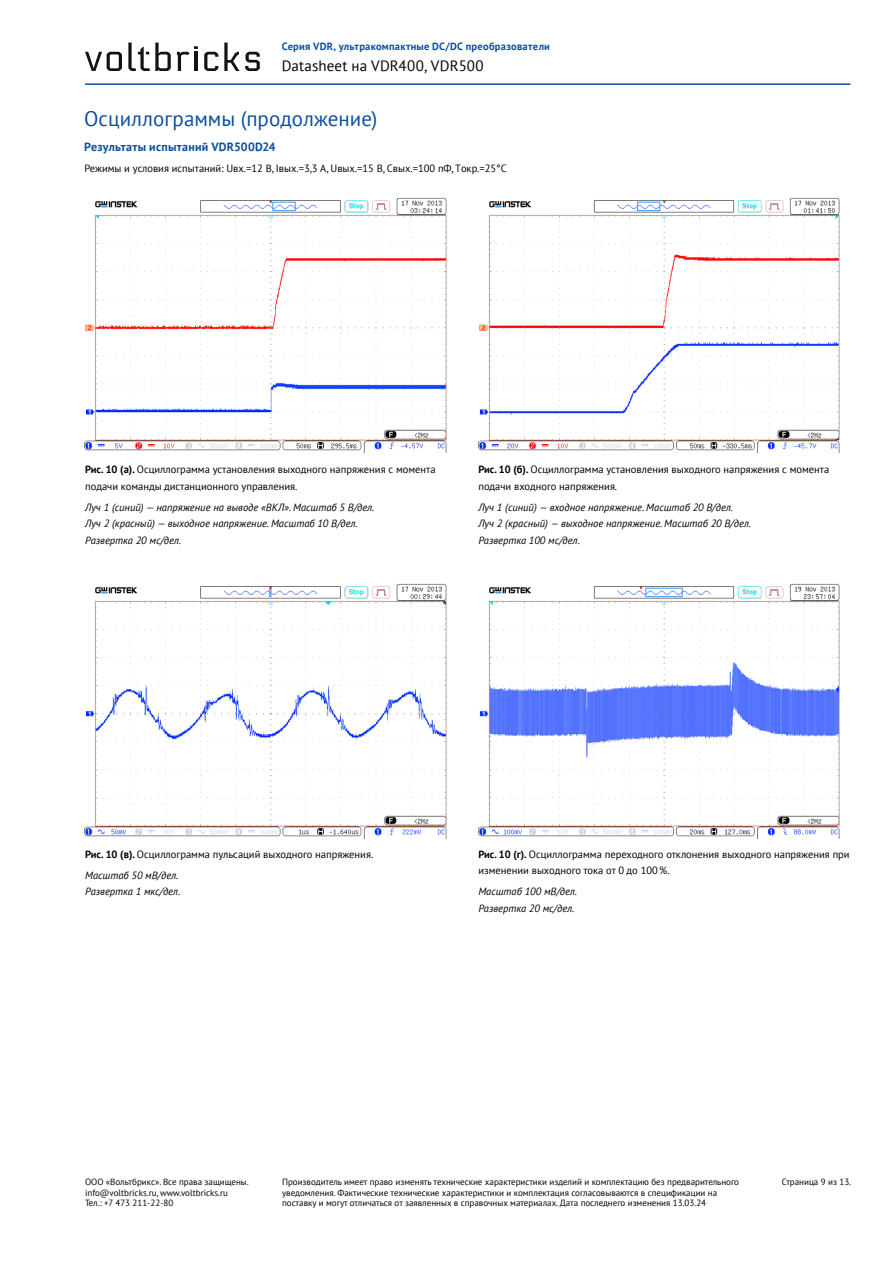
<style>
.page{position:relative;width:893px;height:1263px;background:#fff}
.page>*{position:absolute;margin:0;border:0;box-sizing:border-box;transform-origin:0 0}
.t1{font:21px "PT Sans";color:#0d4f9e}
.t2{font:15px "PT Sans";letter-spacing:.01em;color:#000}
.t3{font:700 12px "PT Sans";letter-spacing:.02em;color:#0d4f9e}
.t4{font:10.5px/16.5px "PT Sans";color:#000}
.t5{font:italic 10.5px/16.5px "PT Sans";color:#000}
.t6{font:700 10.5px "PT Sans";letter-spacing:.025em;color:#0d4f9e}
.t7{font:9px/10.8px "PT Sans";color:#000}
.s1{font-weight:700}
.s2{font-style:italic}
</style>
<div class="page">
<hr style="left:85px;top:83px;width:765px;height:2px;background:#0d4f9e">
<svg style="left:85px;top:52px;width:37px;height:19px"></svg>
<svg style="left:204px;top:52px;width:14px;height:19px"></svg>
<svg style="left:224px;top:43px;width:36px;height:28px"></svg>
<svg style="left:128px;top:43px;width:43px;height:28px"></svg>
<svg style="left:177px;top:46px;width:21px;height:25px"></svg>
<img style="left:85px;top:198px;width:362px;height:255px">
<img style="left:85px;top:583px;width:362px;height:255px">
<img style="left:478px;top:198px;width:362px;height:255px">
<img style="left:478px;top:583px;width:362px;height:255px">
<p class="t6" style="left:282px;top:40px;width:270px">Серия VDR, ультракомпактные DC/DC преобразователи</p>
<h2 class="t2" style="left:282px;top:57px;width:203px">Datasheet на VDR400, VDR500</h2>
<h1 class="t1" style="left:84px;top:105px;width:295px">Осциллограммы (продолжение)</h1>
<p class="t4" style="left:84px;top:160px;width:424px">Режимы и условия испытаний: Uвх.=12 В, Iвых.=3,3 A, Uвых.=15 В, Cвых.=100 пФ, Tокр.=25°C</p>
<p class="t3" style="left:84px;top:139px;width:193px">Результаты испытаний VDR500D24</p>
<p class="t4" style="left:85px;top:461px;width:352px"><span class="s1">Рис. 10 (а).</span> Осциллограмма установления выходного напряжения с момента подачи команды дистанционного управления.</p>
<p class="t5" style="left:85px;top:498px;width:291px">Луч 1 (синий) — напряжение на выводе «ВКЛ». Масштаб 5 В/дел.<br>Луч 2 (красный) — выходное напряжение. Масштаб 10 В/дел.<br>Развертка 20 мс/дел.</p>
<p class="t4" style="left:478px;top:461px;width:352px"><span class="s1">Рис. 10 (б).</span> Осциллограмма установления выходного напряжения с момента подачи входного напряжения.</p>
<p class="t5" style="left:478px;top:498px;width:274px">Луч 1 (синий) — входное напряжение. Масштаб 20 В/дел.<br>Луч 2 (красный) — выходное напряжение. Масштаб 20 В/дел.<br>Развертка 100 мс/дел.</p>
<p class="t4" style="left:85px;top:844px;width:290px;line-height:20.7px"><span class="s1">Рис. 10 (в).</span> Осциллограмма пульсаций выходного напряжения.<br><span class="s2">Масштаб 50 мВ/дел.</span></p>
<p class="t5" style="left:85px;top:883px;width:97px">Развертка 1 мкс/дел.</p>
<p class="t4" style="left:478px;top:846px;width:373px"><span class="s1">Рис. 10 (г).</span> Осциллограмма переходного отклонения выходного напряжения при изменении выходного тока от 0 до 100%.</p>
<p class="t5" style="left:478px;top:883px;width:100px">Масштаб 100 мВ/дел.<br>Развертка 20 мс/дел.</p>
<p class="t7" style="left:85px;top:1176px;width:165px">ООО «Вольтбрикс». Все права защищены.</p>
<p class="t7" style="left:782px;top:1176px;width:71px">Страница 9 из 13.</p>
<p class="t7" style="left:85px;top:1187px;width:145px">info@voltbricks.ru, www.voltbricks.ru<br>Тел.: +7 473 211-22-80</p>
<p class="t7" style="left:282px;top:1176px;width:459px">Производитель имеет право изменять технические характеристики изделий и комплектацию без предварительного уведомления. Фактические технические характеристики и комплектация согласовываются в спецификации на поставку и могут отличаться от заявленных в справочных материалах. Дата последнего изменения 13.03.24</p>
</div>
